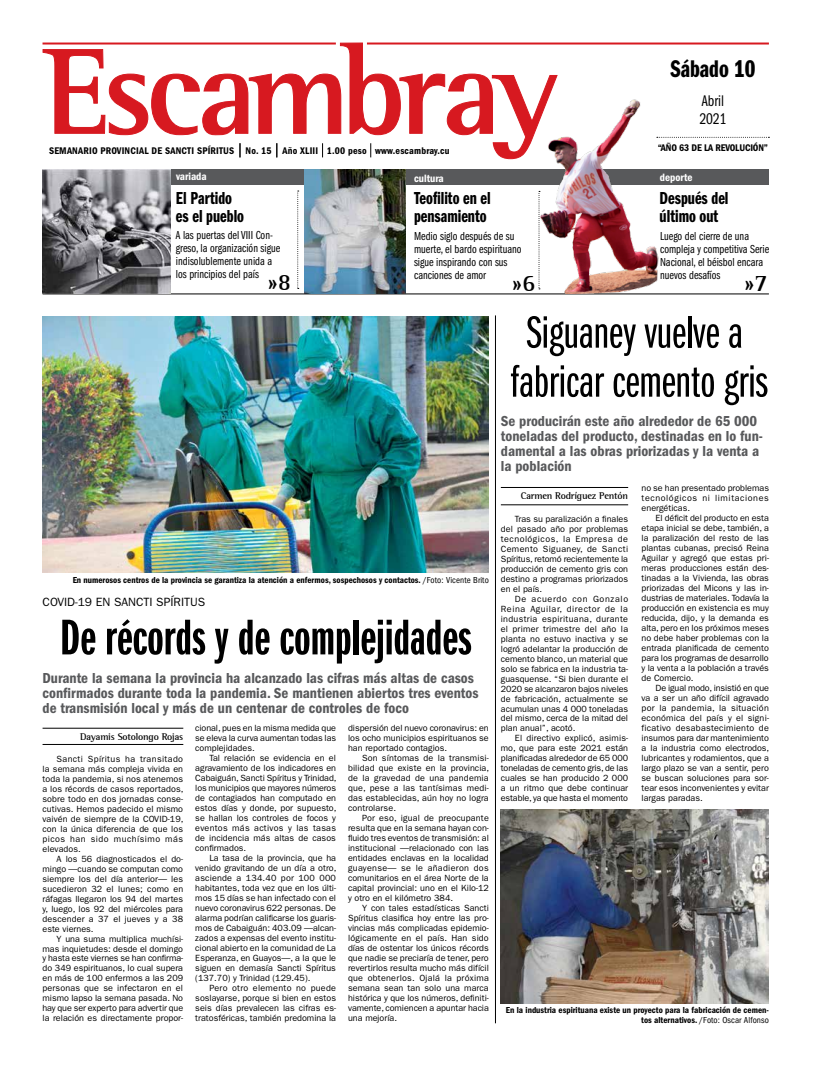
<style>
.page{position:relative;width:820px;height:1080px;background:#fff}
.page>*{position:absolute;margin:0;border:0;box-sizing:border-box;transform-origin:0 0}
.t1{font:52px "ITC Franklin Gothic Std Dm X Cp";color:#000;scale:1.1 1}
.t2{font:47px/49px "ITC Franklin Gothic Std Bk X Cp";color:#000;text-align:center;scale:1.1 1}
.t3{font:25px "ITC Franklin Gothic Std Dm Cp";color:#000}
.t4{font:700 24px "AT Rotis Semi Serif";color:#000}
.t5{font:18px/18px "ITC Franklin Gothic Std Dm Cp";color:#000}
.t6{font:16px/18px "ITC Franklin Gothic Std Bk Cp";color:#000}
.t7{font:15px/15px "ITC Franklin Gothic Std Dm Cd";color:#58595b}
.t8{font:12px/13px "ITC Franklin Gothic Std Bk Cp";color:#000}
.t9{font:12px "ITC Franklin Gothic Std";color:#000}
.t10{font:11px "ITC Franklin Gothic Std Dm Cd";color:#fff}
.t11{font:10px "ITC Franklin Gothic Std Dm Cd";letter-spacing:.02em;color:#000}
.t12{font:700 10px "AT Rotis Semi Serif";letter-spacing:-.02em;color:#000}
.t13{font:10px "ITC Franklin Gothic Std Dm Cd";letter-spacing:-.015em;color:#000}
.t14{font:9px/10px "ITC Franklin Gothic Std";color:#000;text-align:justify}
.t15{font:9px "ITC Franklin Gothic Std Dm Cd";color:#000}
.t16{font:condensed 9px "ITC Franklin Gothic Std";letter-spacing:.01em;color:#000}
.s1{font-family:"ITC Franklin Gothic Std";font-stretch:condensed}
.s2{font-family:"ITC Franklin Gothic Std Dm Cd";font-stretch:normal}
</style>
<div class="page">
<hr style="left:500px;top:487px;width:128px;height:1px;background:#000">
<hr style="left:500px;top:504px;width:128px;height:1px;background:#000">
<hr style="left:43px;top:728px;width:140px;height:1px;background:#000">
<hr style="left:43px;top:744px;width:140px;height:1px;background:#000">
<div style="left:43px;top:169px;width:725px;height:16px;background:#58595b"></div>
<svg style="left:659px;top:137px;width:110px;height:1px"></svg>
<hr style="left:43px;top:293px;width:725px;height:1px;background:#000">
<svg style="left:297px;top:191px;width:2px;height:98px"></svg>
<svg style="left:42px;top:42px;width:516px;height:118px"></svg>
<hr style="left:367px;top:43px;width:401px;height:2px;background:#d71920">
<hr style="left:42px;top:43px;width:294px;height:2px;background:#d71920">
<img style="left:43px;top:169px;width:128px;height:124px">
<img style="left:304px;top:169px;width:101px;height:124px">
<svg style="left:538px;top:191px;width:1px;height:98px"></svg>
<img style="left:539px;top:98px;width:120px;height:195px">
<hr style="left:495px;top:315px;width:1px;height:708px;background:#000">
<img style="left:500px;top:809px;width:268px;height:195px">
<img style="left:43px;top:316px;width:445px;height:257px">
<p class="t11" style="left:49px;top:145px;width:25px">semanario</p>
<p class="t11" style="left:101px;top:145px;width:11px">provincial</p>
<p class="t11" style="left:151px;top:145px;width:299px">de sancti spíritus No. 15 Año XLIII 1.00 peso www.escambray.cu</p>
<h3 class="t3" style="left:670px;top:55px;width:86px">Sábado 10</h3>
<h3 class="t6" style="left:699px;top:92px;width:29px">Abril<br>2021</h3>
<p class="t13" style="left:657px;top:142px;width:112px">“AÑO 63 DE LA REVOLUCIÓN”</p>
<p class="t10" style="left:176px;top:170px;width:32px">variada</p>
<p class="t10" style="left:414px;top:172px;width:31px">cultura</p>
<p class="t10" style="left:659px;top:171px;width:34px">deporte</p>
<h3 class="t5" style="left:176px;top:189px;width:70px">El Partido es el pueblo</h3>
<h3 class="t5" style="left:414px;top:190px;width:78px">Teofilito en el pensamiento</h3>
<h3 class="t5" style="left:659px;top:190px;width:70px">Después del último out</h3>
<h3 class="t8" style="left:176px;top:229px;width:106px">A las puertas del VIII Con&shy;greso, la organización sigue indisolublemente unida a los principios del país</h3>
<h3 class="t8" style="left:659px;top:230px;width:111px">Luego del cierre de una compleja y competitiva Serie<br>Nacional, el béisbol encara nuevos desafíos</h3>
<h3 class="t8" style="left:414px;top:230px;width:109px">Medio siglo después de su muerte, el bardo espirituano sigue inspirando con sus canciones de amor</h3>
<h3 class="t4" style="left:267px;top:268px;width:25px">»8</h3>
<h3 class="t4" style="left:512px;top:269px;width:25px">»6</h3>
<h3 class="t4" style="left:744px;top:269px;width:25px">»7</h3>
<p class="t15" style="left:73px;top:574px;width:417px">En numerosos centros de la provincia se garantiza la atención a enfermos, sospechosos y contactos. <span class="s1">/Foto: Vicente Brito</span></p>
<h3 class="t9" style="left:43px;top:595px;width:86px">COVID-19 en Sancti</h3>
<h3 class="t9" style="left:156px;top:595px;width:49px">Spíritus</h3>
<h1 class="t1" style="left:60px;top:609px;width:376px">De récords y de complejidades</h1>
<h3 class="t7" style="left:43px;top:671px;width:437px">Durante la semana la provincia ha alcanzado las cifras más altas de casos confirmados durante toda la pandemia. Se mantienen abiertos tres eventos de transmisión local y más de un centenar de controles de foco</h3>
<p class="t12" style="left:80px;top:730px;width:104px">Dayamis Sotolongo Rojas</p>
<p class="t14" style="left:43px;top:754px;width:142px;text-indent:14px">Sancti Spíritus ha transitado la semana más compleja vivida en toda la pandemia, si nos atenemos a los récords de casos reportados, sobre todo en dos jornadas conse&shy;cutivas. Hemos padecido el mismo vaivén de siempre de la COVID-19, con la única diferencia de que los picos han sido muchísimo más elevados.</p>
<p class="t14" style="left:43px;top:854px;width:142px;text-indent:14px">A los 56 diagnosticados el do&shy;mingo —cuando se computan como siempre los del día anterior— les sucedieron 32 el lunes; como en ráfagas llegaron los 94 del martes y, luego, los 92 del miércoles para descender a 37 el jueves y a 38 este viernes.</p>
<p class="t14" style="left:43px;top:934px;width:142px;text-indent:14px">Y una suma multiplica muchísi&shy;mas inquietudes: desde el domingo y hasta este viernes se han confirma&shy;do 349 espirituanos, lo cual supera en más de 100 enfermos a las 209 personas que se infectaron en el mismo lapso la semana pasada. No hay que ser experto para advertir que la relación es directamente propor-</p>
<p class="t14" style="left:195px;top:724px;width:142px">cional, pues en la misma medida que se eleva la curva aumentan todas las complejidades.</p>
<p class="t14" style="left:195px;top:754px;width:143px;text-indent:14px">Tal relación se evidencia en el agravamiento de los indicadores en Cabaiguán, Sancti Spíritus y Trinidad, los municipios que mayores números de contagiados han computado en estos días y donde, por supuesto, se hallan los controles de focos y eventos más activos y las tasas de incidencia más altas de casos confirmados.</p>
<p class="t14" style="left:195px;top:853px;width:143px;text-indent:14px">La tasa de la provincia, que ha venido gravitando de un día a otro, asciende a 134.40 por 100 000 habitantes, toda vez que en los últi&shy;mos 15 días se han infectado con el nuevo coronavirus 622 personas. De alarma podrían calificarse los guaris&shy;mos de Cabaiguán: 403.09 —alcan&shy;zados a expensas del evento institu&shy;cional abierto en la comunidad de La Esperanza, en Guayos—, a la que le siguen en demasía Sancti Spíritus (137.70) y Trinidad (129.45).</p>
<p class="t14" style="left:195px;top:983px;width:142px;text-indent:14px">Pero otro elemento no puede soslayarse, porque si bien en estos seis días prevalecen las cifras es&shy;tratosféricas, también predomina la</p>
<p class="t14" style="left:348px;top:723px;width:142px">dispersión del nuevo coronavirus: en los ocho municipios espirituanos se han reportado contagios.</p>
<p class="t14" style="left:348px;top:753px;width:143px;text-indent:14px">Son síntomas de la transmisi&shy;bilidad que existe en la provincia, de la gravedad de una pandemia que, pese a las tantísimas medi&shy;das establecidas, aún hoy no logra controlarse.</p>
<p class="t14" style="left:348px;top:813px;width:142px;text-indent:14px">Por eso, igual de preocupante resulta que en la semana hayan con&shy;fluido tres eventos de transmisión: al institucional —relacionado con las entidades enclavas en la localidad guayense— se le añadieron dos comunitarios en el área Norte de la capital provincial: uno en el Kilo-12 y otro en el kilómetro 384.</p>
<p class="t14" style="left:348px;top:903px;width:142px;text-indent:14px">Y con tales estadísticas Sancti Spíritus clasifica hoy entre las pro&shy;vincias más complicadas epidemio&shy;lógicamente en el país. Han sido días de ostentar los únicos récords que nadie se preciaría de tener, pero revertirlos resulta mucho más difícil que obtenerlos. Ojalá la próxima semana sean tan solo una marca histórica y que los números, definiti&shy;vamente, comiencen a apuntar hacia una mejoría.</p>
<h2 class="t2" style="left:510px;top:309px;width:235px">Siguaney vuelve a fabricar cemento gris</h2>
<h3 class="t7" style="left:500px;top:414px;width:263px">Se producirán este año alrededor de 65 000 toneladas del producto, destinadas en lo fun&shy;damental a las obras priorizadas y la venta a la población</h3>
<p class="t12" style="left:520px;top:490px;width:109px">Carmen Rodríguez Pentón</p>
<p class="t14" style="left:500px;top:514px;width:129px;text-indent:14px">Tras su paralización a finales del pasado año por problemas tecnológicos, la Empresa de Cemento Siguaney, de Sancti Spíritus, retomó recientemente la producción de cemento gris con destino a programas priorizados en el país.</p>
<p class="t14" style="left:500px;top:594px;width:129px;text-indent:14px">De acuerdo con Gonzalo Reina Aguilar, director de la industria espirituana, durante el primer trimestre del año la planta no estuvo inactiva y se logró adelantar la producción de cemento blanco, un material que solo se fabrica en la industria ta&shy;guasquense. “Si bien durante el 2020 se alcanzaron bajos niveles de fabricación, actualmente se acumulan unas 4 000 toneladas del mismo, cerca de la mitad del plan anual”, acotó.</p>
<p class="t14" style="left:500px;top:734px;width:129px;text-indent:14px">El directivo explicó, asimis&shy;mo, que para este 2021 están planificadas alrededor de 65 000 toneladas de cemento gris, de las cuales se han producido 2 000 a un ritmo que debe continuar estable, ya que hasta el momento</p>
<p class="t14" style="left:641px;top:484px;width:129px">no se han presentado problemas tecnológicos ni limitaciones energéticas.</p>
<p class="t14" style="left:641px;top:514px;width:129px;text-indent:14px">El déficit del producto en esta etapa inicial se debe, también, a la paralización del resto de las plantas cubanas, precisó Reina Aguilar y agregó que estas pri&shy;meras producciones están des&shy;tinadas a la Vivienda, las obras priorizadas del Micons y las in&shy;dustrias de materiales. Todavía la producción en existencia es muy reducida, dijo, y la demanda es alta, pero en los próximos meses no debe haber problemas con la entrada planificada de cemento para los programas de desarrollo y la venta a la población a través de Comercio.</p>
<p class="t14" style="left:641px;top:683px;width:129px;text-indent:14px">De igual modo, insistió en que va a ser un año difícil agravado por la pandemia, la situación económica del país y el signi&shy;ficativo desabastecimiento de insumos para dar mantenimiento a la industria como electrodos, lubricantes y rodamientos, que a largo plazo se van a sentir, pero se buscan soluciones para sor&shy;tear esos inconvenientes y evitar largas paradas.</p>
<p class="t15" style="left:505px;top:1005px;width:264px">En la industria espirituana existe un proyecto para la fabricación de cemen-</p>
<p class="t16" style="left:641px;top:1015px;width:129px"><span class="s2">tos alternativos.</span> /Foto: Oscar Alfonso</p>
</div>
